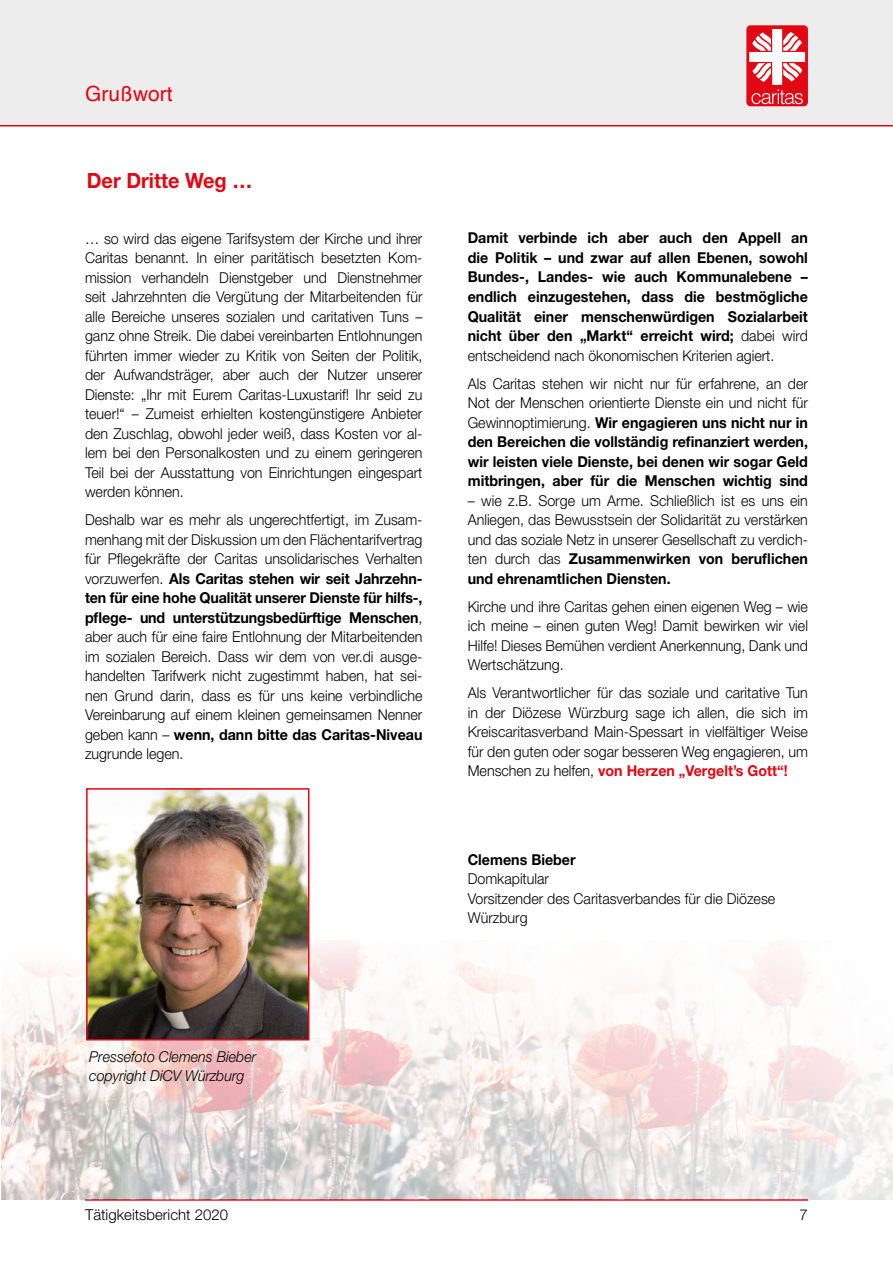
<style>
.page{position:relative;width:893px;height:1263px;background:#fff}
.page>*{position:absolute;margin:0;border:0;box-sizing:border-box;transform-origin:0 0}
.t1{font:700 21px "Helvetica Neue";color:#e30613;scale:.95 1}
.t2{font:21px "Helvetica";color:#e30613}
.t3{font:300 15px/19.5px "Helvetica Neue";color:#000;text-align:justify;scale:.95 1}
.t4{font:700 15px/19.5px "Helvetica Neue";color:#000;text-align:justify;scale:.95 1}
.t5{font:italic 300 15px/19.5px "Helvetica Neue";color:#000;scale:.95 1}
.t6{font:300 15px "Helvetica Neue";color:#000}
.s1{font-weight:700}
.s2{font-weight:300}
.s3{font-weight:700;color:#e30613}
</style>
<div class="page">
<div style="left:0;top:0;width:893px;height:125px;background:#ededed"></div>
<div style="left:746px;top:25px;width:62px;height:81px;background:#e30613;border-radius:4px"></div>
<svg style="left:749px;top:29px;width:56px;height:75px"></svg>
<hr style="left:85px;top:1199px;width:723px;height:2px;background:#e30613">
<hr style="left:0;top:125px;width:893px;height:1px;background:#e30613">
<img style="left:1px;top:940px;width:892px;height:259px">
<img style="left:89px;top:791px;width:217px;height:246px">
<div style="left:86px;top:788px;width:223px;height:252px;border:2px solid #e30613"></div>
<h1 class="t2" style="left:85px;top:77px;width:89px">Grußwort</h1>
<h1 class="t1" style="left:87px;top:167px;width:176px">Der Dritte Weg …</h1>
<p class="t3" style="left:85px;top:228px;width:357px">… so wird das eigene Tarifsystem der Kirche und ihrer Caritas benannt. In einer paritätisch besetzten Kom&shy;mission verhandeln Dienstgeber und Dienstnehmer seit Jahrzehnten die Vergütung der Mitarbeitenden für alle Bereiche unseres sozialen und caritativen Tuns – ganz ohne Streik. Die dabei vereinbarten Entlohnungen führten immer wieder zu Kritik von Seiten der Politik, der Aufwandsträger, aber auch der Nutzer unserer Dienste: „Ihr mit Eurem Caritas-Luxustarif! Ihr seid zu teuer!“ – Zumeist erhielten kostengünstigere Anbieter den Zuschlag, obwohl jeder weiß, dass Kosten vor al&shy;lem bei den Personalkosten und zu einem geringeren Teil bei der Ausstattung von Einrichtungen eingespart werden können.</p>
<p class="t3" style="left:85px;top:510px;width:357px">Deshalb war es mehr als ungerechtfertigt, im Zusam&shy;menhang mit der Diskussion um den Flächentarifvertrag für Pflegekräfte der Caritas unsolidarisches Verhalten vorzuwerfen. <span class="s1">Als Caritas stehen wir seit Jahrzehn&shy;ten für eine hohe Qualität unserer Dienste für hilfs-, pflege- und unterstützungsbedürftige Menschen</span>, aber auch für eine faire Entlohnung der Mitarbeitenden im sozialen Bereich. Dass wir dem von ver.di ausge&shy;handelten Tarifwerk nicht zugestimmt haben, hat sei&shy;nen Grund darin, dass es für uns keine verbindliche Vereinbarung auf einem kleinen gemeinsamen Nenner geben kann – <span class="s1">wenn, dann bitte das Caritas-Niveau </span>zugrunde legen.</p>
<p class="t4" style="left:468px;top:228px;width:360px">Damit verbinde ich aber auch den Appell an die Politik – und zwar auf allen Ebenen, sowohl Bundes-, Landes- wie auch Kommunalebene – endlich einzugestehen, dass die bestmögliche Qualität einer menschenwürdigen Sozialarbeit nicht über den „Markt“ erreicht wird; <span class="s2">dabei wird entscheidend nach ökonomischen Kriterien agiert.</span></p>
<p class="t4" style="left:468px;top:373px;width:360px"><span class="s2">Als Caritas stehen wir nicht nur für erfahrene, an der Not der Menschen orientierte Dienste ein und nicht für Gewinnoptimierung.</span> Wir engagieren uns nicht nur in den Bereichen die vollständig refinanziert werden, wir leisten viele Dienste, bei denen wir sogar Geld mitbringen, aber für die Menschen wichtig sind</p>
<p class="t3" style="left:468px;top:490px;width:360px">– wie z.B. Sorge um Arme. Schließlich ist es uns ein Anliegen, das Bewusstsein der Solidarität zu verstärken und das soziale Netz in unserer Gesellschaft zu verdich&shy;ten durch das <span class="s1">Zusammenwirken von beruflichen und ehrenamtlichen Diensten.</span></p>
<p class="t3" style="left:468px;top:596px;width:360px">Kirche und ihre Caritas gehen einen eigenen Weg – wie ich meine – einen guten Weg! Damit bewirken wir viel Hilfe! Dieses Bemühen verdient Anerkennung, Dank und Wertschätzung.</p>
<p class="t3" style="left:468px;top:683px;width:360px">Als Verantwortlicher für das soziale und caritative Tun in der Diözese Würzburg sage ich allen, die sich im Kreiscaritasverband Main-Spessart in vielfältiger Weise für den guten oder sogar besseren Weg engagieren, um Menschen zu helfen, <span class="s3">von Herzen „Vergelt’s Gott“!</span></p>
<p class="t4" style="left:468px;top:849px;width:115px">Clemens Bieber</p>
<p class="t3" style="left:468px;top:869px;width:325px;text-align:left">Domkapitular<br>Vorsitzender des Caritasverbandes für die Diözese<br>Würzburg</p>
<p class="t5" style="left:89px;top:1046px;width:177px">Pressefoto Clemens Bieber copyright DiCV Würzburg</p>
<p class="t6" style="left:85px;top:1205px;width:145px">Tätigkeitsbericht 2020</p>
<p class="t6" style="left:800px;top:1205px;width:10px">7</p>
</div>
